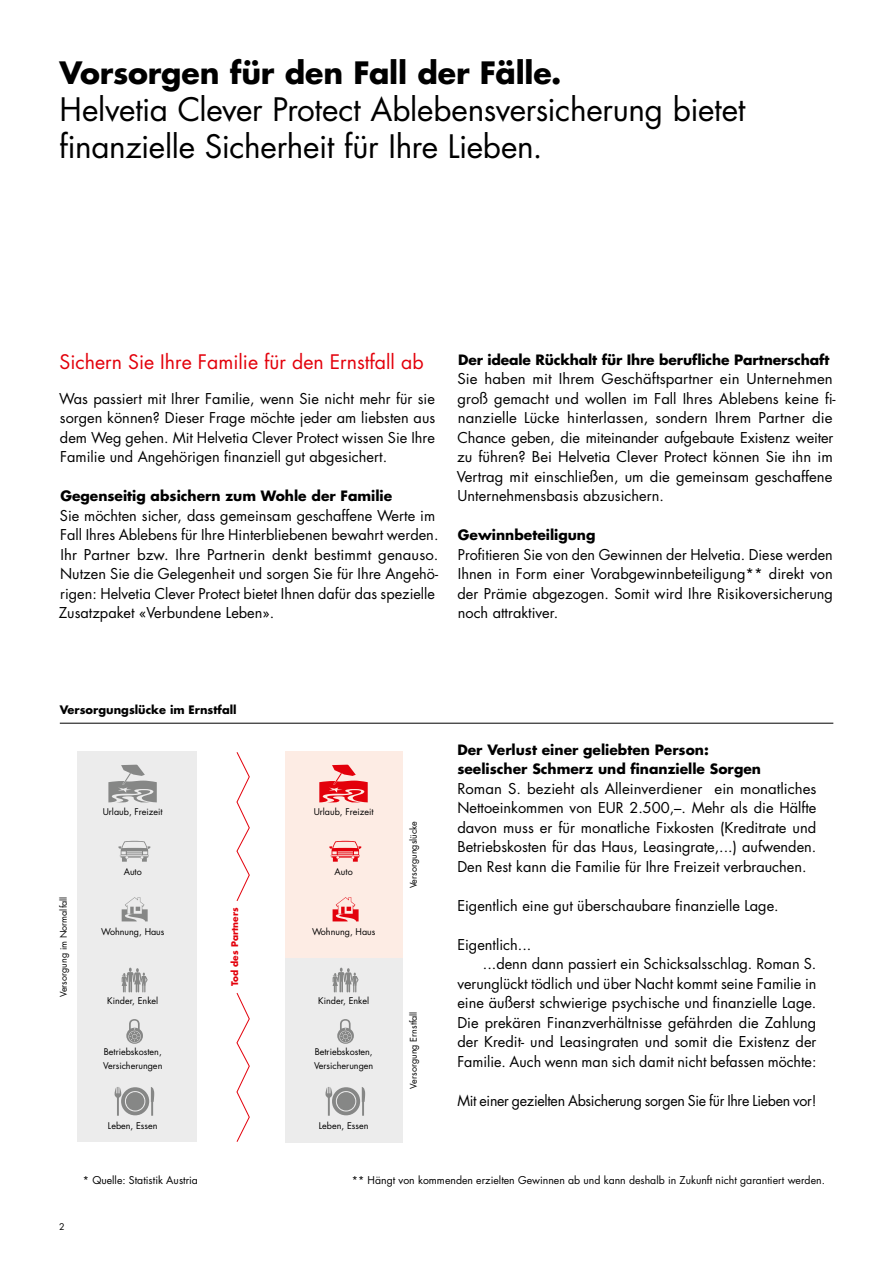
<style>
.page{position:relative;width:893px;height:1263px;background:#fff}
.page>*{position:absolute;margin:0;border:0;box-sizing:border-box;transform-origin:0 0}
.t1{font:31.5px/36.8px "Futura Std";letter-spacing:-.01em;color:#000}
.t2{font:700 30px "Futura Std";letter-spacing:-.005em;color:#000}
.t3{font:19.5px "Futura Std";color:#e3000b}
.t4{font:14.55px/19.5px "Futura Std";color:#000;text-align:justify}
.t5{font:14.55px "Futura Std";letter-spacing:-.02em;color:#000}
.t6{font:700 13.8px/19.5px "Futura Std";color:#000}
.t7{font:700 11.4px "Futura Std";color:#000}
.t8{font:10.5px "Futura Std";color:#000}
.t9{font:9px/13.5px "Futura Std";color:#000}
.t10{font:700 9px "Futura Std";color:#e3000b}
</style>
<div class="page">
<div style="left:285px;top:751px;width:117px;height:391px;background:#fdece4"></div>
<div style="left:285px;top:958px;width:117px;height:184px;background:#ececec"></div>
<svg style="left:236px;top:752px;width:14px;height:149px"></svg>
<svg style="left:236px;top:993px;width:14px;height:149px"></svg>
<div style="left:77px;top:751px;width:119px;height:391px;background:#ececec"></div>
<svg style="left:108px;top:765px;width:49px;height:37px"></svg>
<svg style="left:122px;top:968px;width:26px;height:24px"></svg>
<svg style="left:119px;top:841px;width:31px;height:21px"></svg>
<svg style="left:122px;top:897px;width:26px;height:24px"></svg>
<svg style="left:126px;top:1019px;width:17px;height:25px"></svg>
<svg style="left:115px;top:1087px;width:39px;height:29px"></svg>
<svg style="left:319px;top:765px;width:49px;height:37px"></svg>
<svg style="left:333px;top:968px;width:25px;height:24px"></svg>
<svg style="left:329px;top:841px;width:32px;height:21px"></svg>
<svg style="left:333px;top:897px;width:26px;height:24px"></svg>
<svg style="left:337px;top:1019px;width:17px;height:25px"></svg>
<svg style="left:325px;top:1087px;width:40px;height:29px"></svg>
<hr style="left:60px;top:723px;width:773px;height:1px;background:#000">
<h2 class="t2" style="left:60px;top:53px;width:503px">Vorsorgen für den Fall der Fälle.</h2>
<h1 class="t1" style="left:60px;top:91px;width:687px">Helvetia Clever Protect Ablebensversicherung bietet finanzielle Sicherheit für Ihre Lieben.</h1>
<h3 class="t3" style="left:59px;top:349px;width:366px">Sichern Sie Ihre Familie für den Ernstfall ab</h3>
<p class="t4" style="left:59px;top:389px;width:378px">Was passiert mit Ihrer Familie, wenn Sie nicht mehr für sie sorgen können? Dieser Frage möchte jeder am liebsten aus dem Weg gehen. Mit Helvetia Clever Protect wissen Sie Ihre Familie und Angehörigen finanziell gut abgesichert.</p>
<p class="t6" style="left:60px;top:486px;width:333px">Gegenseitig absichern zum Wohle der Familie</p>
<p class="t4" style="left:59px;top:506px;width:381px;text-align:left">Sie möchten sicher, dass gemeinsam geschaffene Werte im Fall Ihres Ablebens für Ihre Hinterbliebenen bewahrt werden.<br>Ihr Partner bzw. Ihre Partnerin denkt bestimmt genauso.<br>Nutzen Sie die Gelegenheit und sorgen Sie für Ihre Angehö&shy;rigen: Helvetia Clever Protect bietet Ihnen dafür das spezielle Zusatzpaket «Verbundene Leben».</p>
<p class="t6" style="left:458px;top:350px;width:373px">Der ideale Rückhalt für Ihre berufliche Partnerschaft</p>
<p class="t4" style="left:457px;top:369px;width:381px;text-align:left">Sie haben mit Ihrem Geschäftspartner ein Unternehmen groß gemacht und wollen im Fall Ihres Ablebens keine fi&shy;nanzielle Lücke hinterlassen, sondern Ihrem Partner die Chance geben, die miteinander aufgebaute Existenz weiter zu führen? Bei Helvetia Clever Protect können Sie ihn im Vertrag mit einschließen, um die gemeinsam geschaffene Unternehmensbasis abzusichern.</p>
<p class="t6" style="left:458px;top:525px;width:139px">Gewinnbeteiligung</p>
<p class="t4" style="left:458px;top:545px;width:377px">Profitieren Sie von den Gewinnen der Helvetia. Diese werden Ihnen in Form einer Vorabgewinnbeteiligung** direkt von der Prämie abgezogen. Somit wird Ihre Risikoversicherung noch attraktiver.</p>
<p class="t7" style="left:60px;top:702px;width:178px">Versorgungslücke im Ernstfall</p>
<p class="t9" style="left:103px;top:805px;width:61px">Urlaub, Freizeit</p>
<p class="t9" style="left:57px;top:997px;width:102px;rotate:-90deg">Versorgung im Normalfall</p>
<p class="t9" style="left:124px;top:865px;width:20px">Auto</p>
<p class="t9" style="left:101px;top:925px;width:65px">Wohnung, Haus</p>
<p class="t9" style="left:107px;top:994px;width:52px">Kinder, Enkel</p>
<p class="t9" style="left:103px;top:1045px;width:61px">Betriebskosten,<br>Versicherungen</p>
<p class="t9" style="left:108px;top:1119px;width:51px">Leben, Essen</p>
<p class="t10" style="left:229px;top:986px;width:80px;rotate:-90deg">Tod des Partners</p>
<p class="t9" style="left:314px;top:805px;width:61px">Urlaub, Freizeit</p>
<p class="t9" style="left:335px;top:865px;width:20px">Auto</p>
<p class="t9" style="left:312px;top:925px;width:65px">Wohnung, Haus</p>
<p class="t9" style="left:318px;top:994px;width:52px">Kinder, Enkel</p>
<p class="t9" style="left:314px;top:1045px;width:61px">Betriebskosten,<br>Versicherungen</p>
<p class="t9" style="left:319px;top:1119px;width:51px">Leben, Essen</p>
<p class="t9" style="left:407px;top:888px;width:69px;rotate:-90deg">Versorgungslücke</p>
<p class="t9" style="left:407px;top:1088px;width:78px;rotate:-90deg">Versorgung Ernstfall</p>
<p class="t6" style="left:457px;top:740px;width:305px">Der Verlust einer geliebten Person: seelischer Schmerz und finanzielle Sorgen</p>
<p class="t4" style="left:457px;top:779px;width:361px">Roman S. bezieht als Alleinverdiener ein monatliches Nettoeinkommen von EUR 2.500,–. Mehr als die Hälfte davon muss er für monatliche Fixkosten (Kreditrate und Betriebskosten für das Haus, Leasingrate,...) aufwenden.<br>Den Rest kann die Familie für Ihre Freizeit verbrauchen.</p>
<p class="t4" style="left:457px;top:896px;width:323px">Eigentlich eine gut überschaubare finanzielle Lage.</p>
<p class="t4" style="left:457px;top:935px;width:75px">Eigentlich...</p>
<p class="t4" style="left:483px;top:954px;width:335px">...denn dann passiert ein Schicksalsschlag. Roman S.</p>
<p class="t4" style="left:457px;top:974px;width:361px">verunglückt tödlich und über Nacht kommt seine Familie in</p>
<p class="t4" style="left:457px;top:993px;width:361px">eine äußerst schwierige psychische und finanzielle Lage.</p>
<p class="t4" style="left:457px;top:1013px;width:360px">Die prekären Finanzverhältnisse gefährden die Zahlung</p>
<p class="t4" style="left:457px;top:1032px;width:361px">der Kredit- und Leasingraten und somit die Existenz der</p>
<p class="t4" style="left:457px;top:1052px;width:360px">Familie. Auch wenn man sich damit nicht befassen möchte:</p>
<p class="t5" style="left:457px;top:1091px;width:361px">Mit einer gezielten Absicherung sorgen Sie für Ihre Lieben vor!</p>
<p class="t9" style="left:59px;top:1220px;width:7px">2</p>
<p class="t8" style="left:83px;top:1173px;width:117px">* Quelle: Statistik Austria</p>
<p class="t8" style="left:352px;top:1173px;width:474px">** Hängt von kommenden erzielten Gewinnen ab und kann deshalb in Zukunft nicht garantiert werden.</p>
</div>
